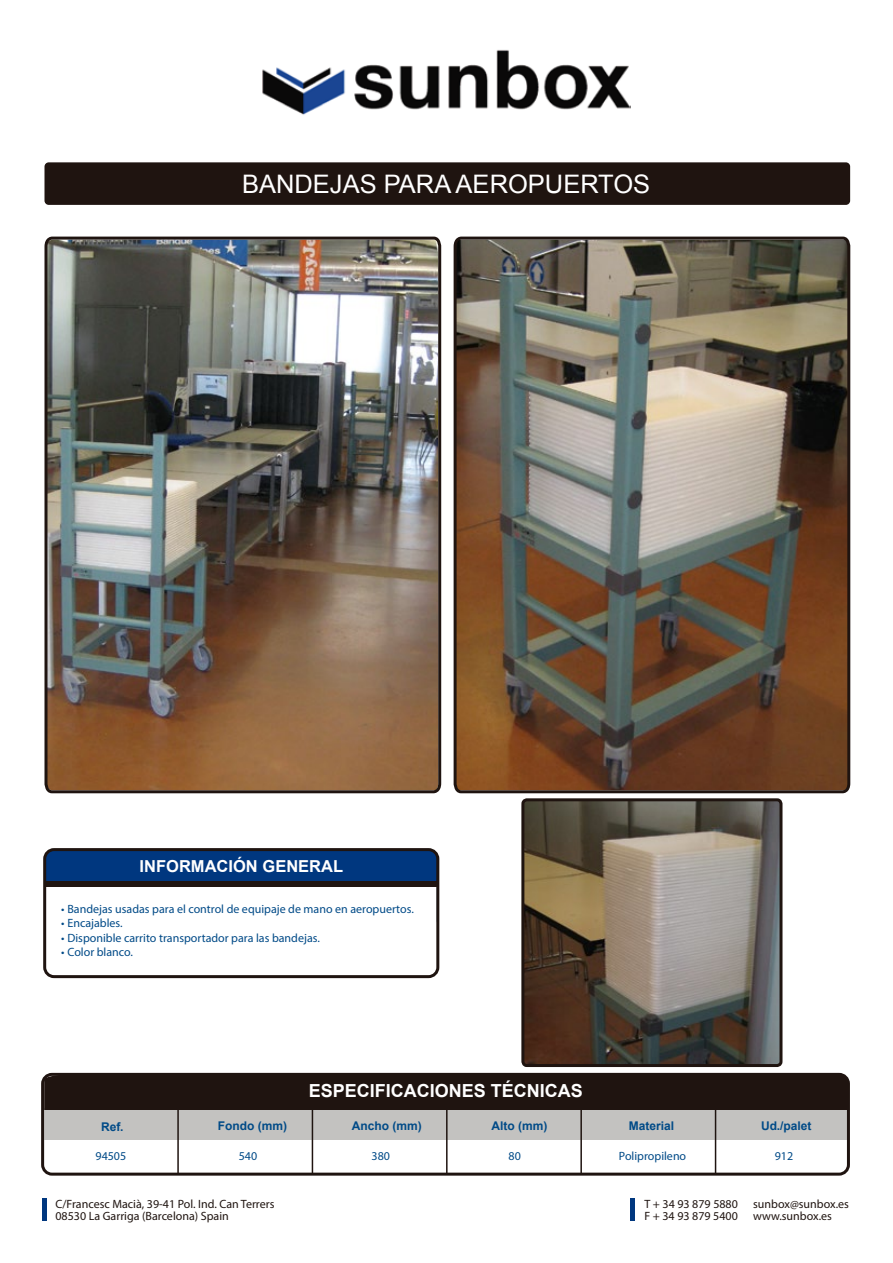
<style>
.page{position:relative;width:893px;height:1263px;background:#fff}
.page>*{position:absolute;margin:0;border:0;box-sizing:border-box;transform-origin:0 0}
.t1{font:25.5px "Arial";color:#fff}
.t2{font:700 18px "Arial";color:#fff}
.t3{font:700 16.5px "Arial";color:#fff}
.t4{font:12px "Myriad Pro";color:#004a87}
.t5{font:12px/12px "Myriad Pro";color:#1f1410}
.t6{font:700 12px "Arial";color:#004a87}
</style>
<div class="page">
<img style="left:262px;top:50px;width:368px;height:65px">
<div style="left:45px;top:162px;width:805px;height:43px;background:#1f1410;border-radius:4px"></div>
<div style="left:42px;top:1199px;width:5px;height:22px;background:#00377f"></div>
<hr style="left:630px;top:1199px;width:4px;height:22px;background:#00377f">
<div style="left:44px;top:1072px;width:805px;height:34px;background:#1f1410"></div>
<div style="left:44px;top:1108px;width:805px;height:31px;background:#c3c2c0"></div>
<hr style="left:45px;top:1106px;width:804px;height:4px;background:#1f1410">
<div style="left:41px;top:1073px;width:809px;height:102px;border:3px solid #1f1410;border-radius:9px"></div>
<img style="left:44px;top:236px;width:398px;height:558px">
<img style="left:453px;top:236px;width:398px;height:558px">
<hr style="left:177px;top:1110px;width:2px;height:64px;background:#1f1410">
<hr style="left:312px;top:1110px;width:1px;height:64px;background:#1f1410">
<hr style="left:446px;top:1110px;width:2px;height:64px;background:#1f1410">
<hr style="left:715px;top:1110px;width:1px;height:64px;background:#1f1410">
<hr style="left:580px;top:1110px;width:2px;height:64px;background:#1f1410">
<div style="left:47px;top:852px;width:388px;height:35px;background:#00377f"></div>
<div style="left:45px;top:881px;width:392px;height:5px;background:#1f1410"></div>
<div style="left:43px;top:848px;width:396px;height:130px;border:3px solid #1f1410;border-radius:9px"></div>
<img style="left:525px;top:802px;width:253px;height:261px">
<div style="left:521px;top:798px;width:261px;height:269px;border:3px solid #1f1410;border-radius:4px"></div>
<h1 class="t1" style="left:242px;top:167px;width:410px">BANDEJAS PARA AEROPUERTOS</h1>
<h3 class="t3" style="left:140px;top:855px;width:205px">INFORMACIÓN GENERAL</h3>
<p class="t4" style="left:61px;top:901px;width:354px">• Bandejas usadas para el control de equipaje de mano en aeropuertos.</p>
<p class="t4" style="left:61px;top:916px;width:63px">• Encajables.</p>
<p class="t4" style="left:61px;top:930px;width:260px">• Disponible carrito transportador para las bandejas.</p>
<p class="t4" style="left:61px;top:945px;width:73px">• Color blanco.</p>
<p class="t6" style="left:101px;top:1118px;width:24px">Ref.</p>
<p class="t4" style="left:96px;top:1149px;width:32px">94505</p>
<h2 class="t2" style="left:309px;top:1079px;width:276px">ESPECIFICACIONES TÉCNICAS</h2>
<p class="t6" style="left:218px;top:1118px;width:71px">Fondo (mm)</p>
<p class="t4" style="left:239px;top:1148px;width:20px">540</p>
<p class="t4" style="left:372px;top:1148px;width:20px">380</p>
<p class="t6" style="left:352px;top:1118px;width:71px">Ancho (mm)</p>
<p class="t6" style="left:491px;top:1118px;width:57px">Alto (mm)</p>
<p class="t4" style="left:509px;top:1148px;width:14px">80</p>
<p class="t4" style="left:775px;top:1148px;width:20px">912</p>
<p class="t6" style="left:761px;top:1118px;width:52px">Ud./palet</p>
<p class="t6" style="left:629px;top:1118px;width:47px">Material</p>
<p class="t4" style="left:619px;top:1148px;width:69px">Polipropileno</p>
<p class="t5" style="left:55px;top:1198px;width:221px">C/Francesc Macià, 39-41 Pol. Ind. Can Terrers<br>08530 La Garriga (Barcelona) Spain</p>
<p class="t5" style="left:644px;top:1198px;width:95px">T + 34 93 879 5880</p>
<p class="t5" style="left:753px;top:1198px;width:97px">sunbox@sunbox.es</p>
<p class="t5" style="left:644px;top:1210px;width:95px">F + 34 93 879 5400</p>
<p class="t5" style="left:753px;top:1210px;width:80px">www.sunbox.es</p>
</div>
